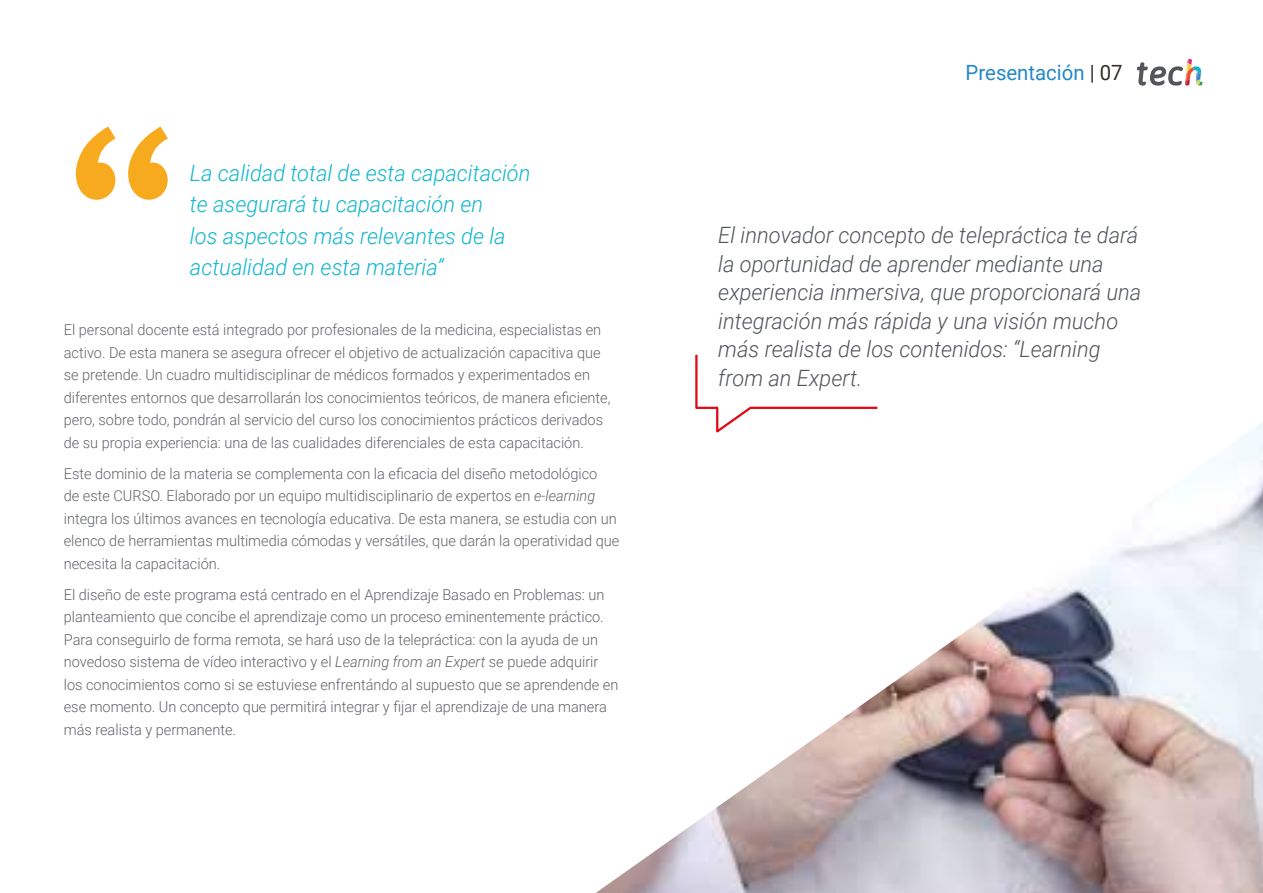
<style>
.page{position:relative;width:1263px;height:893px;background:#fff}
.page>*{position:absolute;margin:0;border:0;box-sizing:border-box;transform-origin:0 0}
.t1{font:italic 300 22.5px/28.5px "Roboto";color:#52555b}
.t2{font:italic 300 22.5px/31.5px "Roboto";color:#0fb6cf}
.t3{font:21px "Roboto";color:#2488c9}
.t4{font:300 15px/22.5px "Roboto";color:#61646a}
.s1{font-style:italic}
.s2{color:#312e20}
</style>
<div class="page">
<svg style="left:76px;top:126px;width:92px;height:74px"></svg>
<img style="left:596px;top:422px;width:667px;height:471px">
<svg style="left:694px;top:354px;width:186px;height:82px"></svg>
<svg style="left:1137px;top:59px;width:65px;height:27px"></svg>
<h1 class="t2" style="left:190px;top:156px;width:342px">La calidad total de esta capacitación te asegurará tu capacitación en<br>los aspectos más relevantes de la actualidad en esta materia”</h1>
<p class="t4" style="left:64px;top:318px;width:548px">El personal docente está integrado por profesionales de la medicina, especialistas en activo. De esta manera se asegura ofrecer el objetivo de actualización capacitiva que se pretende. Un cuadro multidisciplinar de médicos formados y experimentados en diferentes entornos que desarrollarán los conocimientos teóricos, de manera eficiente, pero, sobre todo, pondrán al servicio del curso los conocimientos prácticos derivados de su propia experiencia: una de las cualidades diferenciales de esta capacitación.</p>
<p class="t4" style="left:64px;top:461px;width:557px">Este dominio de la materia se complementa con la eficacia del diseño metodológico<br>de este CURSO. Elaborado por un equipo multidisciplinario de expertos en <span class="s1">e-learning </span>integra los últimos avances en tecnología educativa. De esta manera, se estudia con un elenco de herramientas multimedia cómodas y versátiles, que darán la operatividad que necesita la capacitación.</p>
<p class="t4" style="left:64px;top:582px;width:556px">El diseño de este programa está centrado en el Aprendizaje Basado en Problemas: un planteamiento que concibe el aprendizaje como un proceso eminentemente práctico.<br>Para conseguirlo de forma remota, se hará uso de la telepráctica: con la ayuda de un novedoso sistema de vídeo interactivo y el <span class="s1">Learning from an Expert</span> se puede adquirir los conocimientos como si se estuviese enfrentándo al supuesto que se aprendende en ese momento. Un concepto que permitirá integrar y fijar el aprendizaje de una manera más realista y permanente.</p>
<h2 class="t3" style="left:966px;top:57px;width:159px">Presentación <span class="s2">| 07</span></h2>
<h1 class="t1" style="left:718px;top:220px;width:425px">El innovador concepto de telepráctica te dará la oportunidad de aprender mediante una experiencia inmersiva, que proporcionará una integración más rápida y una visión mucho más realista de los contenidos: “Learning from an Expert.</h1>
</div>
